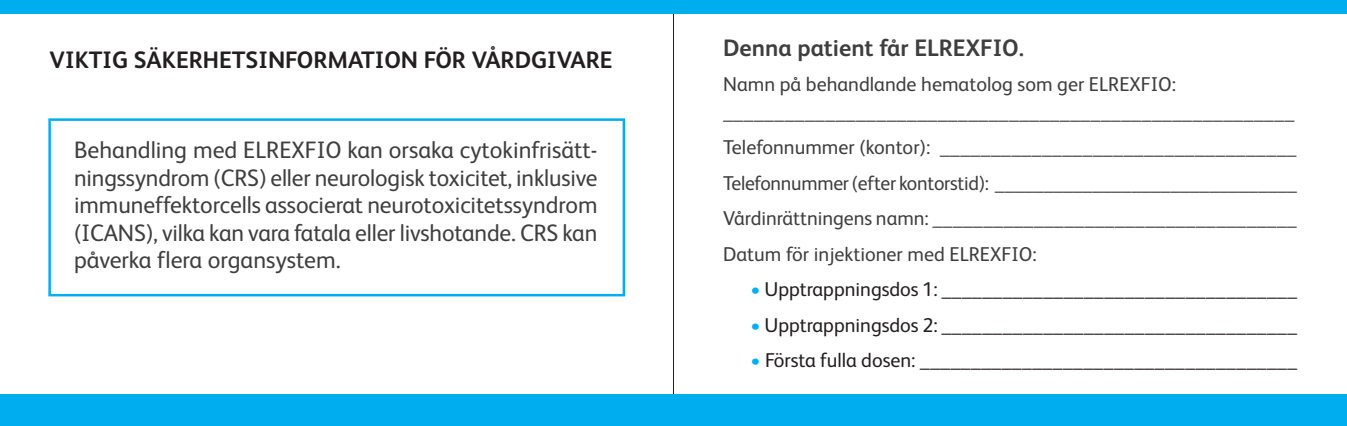
<style>
.page{position:relative;width:1347px;height:426px;background:#fff}
.page>*{position:absolute;margin:0;border:0;box-sizing:border-box;transform-origin:0 0}
._01_leipis{font:23.75px/27.5px "FS Albert";letter-spacing:-.005em;color:#3e3e3f;text-align:justify}
._01_leipis-2{font:700 23.75px "FS Albert";color:#231f20}
._01_leipis-3{font:700 23.75px "FS Albert";color:#3e3e3f}
._01_leipis-4{font:20px/27.5px "FS Albert";color:#3e3e3f}
._01_leipis-5{font:20px "FS Albert";color:#231f20}
.s1{color:#00aeef}
</style>
<div class="page">
<hr style="left:673px;top:0;width:1px;height:425px;background:#231f20">
<div style="left:0;top:0;width:1346px;height:13px;background:#00aeef"></div>
<div style="left:0;top:394px;width:1346px;height:31px;background:#00aeef"></div>
<div style="left:48px;top:118px;width:577px;height:178px;border:2px solid #00aeef"></div>
<p class="_01_leipis-2" style="left:50px;top:46px;width:564px">VIKTIG SÄKERHETSINFORMATION FÖR VÅRDGIVARE</p>
<p class="_01_leipis" style="left:74px;top:136px;width:525px">Behandling med ELREXFIO kan orsaka cytokinfrisätt&shy;ningssyndrom (CRS) eller neurologisk toxicitet, inklusive immuneffektorcells associerat neurotoxicitetssyndrom (ICANS), vilka kan vara fatala eller livshotande. CRS kan påverka flera organsystem.</p>
<p class="_01_leipis-3" style="left:723px;top:34px;width:302px">Denna patient får ELREXFIO.</p>
<p class="_01_leipis-4" style="left:723px;top:70px;width:573px">Namn på behandlande hematolog som ger ELREXFIO: ________________________________________________________</p>
<p class="_01_leipis-4" style="left:723px;top:133px;width:575px">Telefonnummer (kontor): ___________________________________</p>
<p class="_01_leipis-4" style="left:723px;top:169px;width:575px">Telefonnummer (efter kontorstid): _______________________________</p>
<p class="_01_leipis-4" style="left:723px;top:204px;width:575px">Vårdinrättningens namn: ____________________________________</p>
<p class="_01_leipis-4" style="left:723px;top:239px;width:315px">Datum för injektioner med ELREXFIO:</p>
<p class="_01_leipis-5" style="left:750px;top:277px;width:548px"><span class="s1">•</span> Upptrappningsdos 1: ___________________________________</p>
<p class="_01_leipis-5" style="left:750px;top:313px;width:548px"><span class="s1">•</span> Upptrappningsdos 2: ___________________________________</p>
<p class="_01_leipis-5" style="left:750px;top:348px;width:548px"><span class="s1">•</span> Första fulla dosen: _____________________________________</p>
</div>
